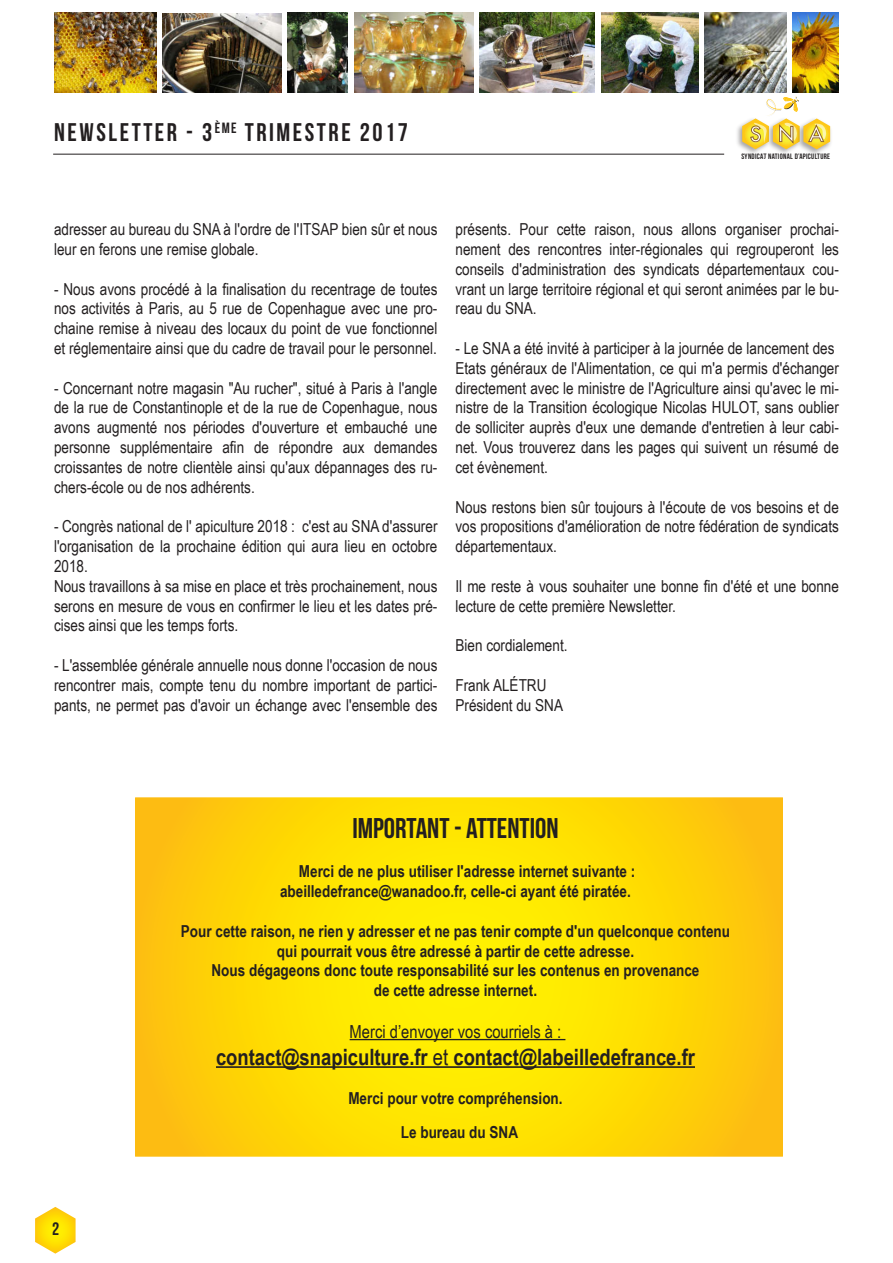
<style>
.page{position:relative;width:893px;height:1263px;background:#fff}
.page>*{position:absolute;margin:0;border:0;box-sizing:border-box;transform-origin:0 0}
.t1{font:28.5px "Bebas Neue";color:#231f20}
.t2{font:25.5px "Bebas Neue";letter-spacing:.1em;color:#231f20}
.t3{font:700 22.5px "Arial Narrow";color:#231f20}
.t4{font:500 20.25px "Futura";color:#fff}
.t5{font:18px "Arial Narrow";color:#231f20}
.t6{font:18px "Bebas Neue";color:#231f20}
.t7{font:16.5px/19.8px "Arial Narrow";color:#231f20}
.t8{font:700 16.5px/19.8px "Arial Narrow";color:#231f20;text-align:center}
.t9{font:7.8px "Bebas Neue";letter-spacing:.04em;color:#231f20}
.s1{font-weight:400}
</style>
<div class="page">
<svg style="left:35px;top:1207px;width:41px;height:46px"></svg>
<svg style="left:138px;top:800px;width:642px;height:354px;background:#feda04"></svg>
<hr style="left:350px;top:1039px;width:215px;height:1px;background:#231f20">
<hr style="left:216px;top:1066px;width:479px;height:2px;background:#231f20">
<img style="left:54px;top:13px;width:102px;height:79px">
<img style="left:354px;top:13px;width:119px;height:79px">
<img style="left:288px;top:13px;width:59px;height:79px">
<img style="left:793px;top:13px;width:46px;height:79px">
<img style="left:601px;top:13px;width:97px;height:79px">
<img style="left:480px;top:13px;width:115px;height:79px">
<img style="left:705px;top:13px;width:81px;height:79px">
<img style="left:162px;top:13px;width:119px;height:79px">
<img style="left:737px;top:124px;width:25px;height:29px">
<img style="left:775px;top:149px;width:18px;height:4px">
<img style="left:804px;top:126px;width:27px;height:28px">
<svg style="left:742px;top:96px;width:88px;height:53px"></svg>
<hr style="left:53px;top:154px;width:671px;height:1px;background:#231f20">
<h2 class="t2" style="left:54px;top:119px;width:355px">NEWSLETTER - 3<sup>ÈME</sup> TRIMESTRE 2017</h2>
<p class="t4" style="left:750px;top:120px;width:76px">SNA</p>
<p class="t9" style="left:741px;top:152px;width:90px">SYNDICAT NATIONAL D’APICULTURE</p>
<p class="t7" style="left:54px;top:219px;width:385px">adresser au bureau du SNA à l'ordre de l'ITSAP bien sûr et nous leur en ferons une remise globale.</p>
<p class="t7" style="left:54px;top:278px;width:385px;text-align:justify">- Nous avons procédé à la finalisation du recentrage de toutes nos activités à Paris, au 5 rue de Copenhague avec une pro&shy;chaine remise à niveau des locaux du point de vue fonctionnel et réglementaire ainsi que du cadre de travail pour le personnel.</p>
<p class="t7" style="left:54px;top:377px;width:385px;text-align:justify">- Concernant notre magasin "Au rucher", situé à Paris à l'angle de la rue de Constantinople et de la rue de Copenhague, nous avons augmenté nos périodes d'ouverture et embauché une personne supplémentaire afin de répondre aux demandes croissantes de notre clientèle ainsi qu'aux dépannages des ru&shy;chers-école ou de nos adhérents.</p>
<p class="t7" style="left:54px;top:516px;width:385px">- Congrès national de l' apiculture 2018 : c'est au SNA d'assurer l'organisation de la prochaine édition qui aura lieu en octobre 2018.<br>Nous travaillons à sa mise en place et très prochainement, nous serons en mesure de vous en confirmer le lieu et les dates pré&shy;cises ainsi que les temps forts.</p>
<p class="t7" style="left:54px;top:655px;width:385px;text-align:justify">- L'assemblée générale annuelle nous donne l'occasion de nous rencontrer mais, compte tenu du nombre important de partici&shy;pants, ne permet pas d'avoir un échange avec l'ensemble des</p>
<p class="t7" style="left:455px;top:219px;width:385px;text-align:justify">présents. Pour cette raison, nous allons organiser prochai&shy;nement des rencontres inter-régionales qui regrouperont les conseils d'administration des syndicats départementaux cou&shy;vrant un large territoire régional et qui seront animées par le bu&shy;reau du SNA.</p>
<p class="t7" style="left:455px;top:338px;width:385px">- Le SNA a été invité à participer à la journée de lancement des Etats généraux de l'Alimentation, ce qui m'a permis d'échanger directement avec le ministre de l'Agriculture ainsi qu'avec le mi&shy;nistre de la Transition écologique Nicolas HULOT, sans oublier de solliciter auprès d'eux une demande d'entretien à leur cabi&shy;net. Vous trouverez dans les pages qui suivent un résumé de cet évènement.</p>
<p class="t7" style="left:455px;top:496px;width:385px;text-align:justify">Nous restons bien sûr toujours à l'écoute de vos besoins et de vos propositions d'amélioration de notre fédération de syndicats départementaux.</p>
<p class="t7" style="left:455px;top:575px;width:385px">Il me reste à vous souhaiter une bonne fin d'été et une bonne lecture de cette première Newsletter.</p>
<p class="t7" style="left:455px;top:635px;width:114px">Bien cordialement.</p>
<p class="t7" style="left:455px;top:674px;width:109px">Frank ALÉTRU<br>Président du SNA</p>
<p class="t6" style="left:52px;top:1219px;width:9px">2</p>
<h1 class="t1" style="left:352px;top:812px;width:208px">IMPORTANT - ATTENTION</h1>
<p class="t8" style="left:280px;top:861px;width:357px;text-align:right">Merci de ne plus utiliser l'adresse internet suivante : abeilledefrance@wanadoo.fr, celle-ci ayant été piratée.</p>
<p class="t8" style="left:181px;top:920px;width:551px">Pour cette raison, ne rien y adresser et ne pas tenir compte d'un quelconque contenu qui pourrait vous être adressé à partir de cette adresse.<br>Nous dégageons donc toute responsabilité sur les contenus en provenance<br>de cette adresse internet.</p>
<p class="t5" style="left:350px;top:1018px;width:213px">Merci d’envoyer vos courriels à :</p>
<h3 class="t3" style="left:216px;top:1040px;width:480px">contact@snapiculture.fr <span class="s1">et</span> contact@labeilledefrance.fr</h3>
<p class="t8" style="left:348px;top:1081px;width:216px;line-height:33.3px">Merci pour votre compréhension.<br>Le bureau du SNA</p>
</div>
